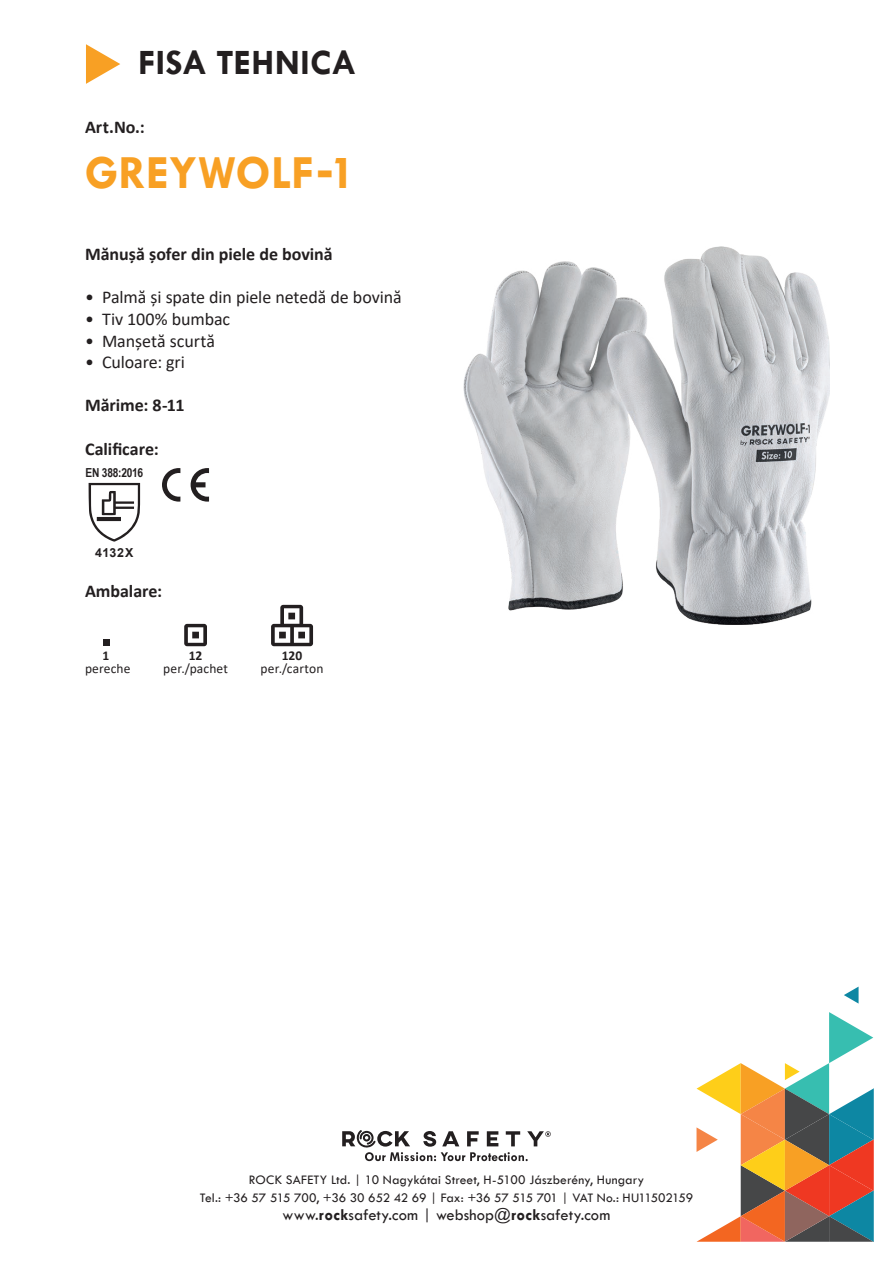
<style>
.page{position:relative;width:893px;height:1263px;background:#fff}
.page>*{position:absolute;margin:0;border:0;box-sizing:border-box;transform-origin:0 0}
.t1{font:700 48px "Tw Cen";color:#f8a024}
.t2{font:700 36px "Tw Cen";letter-spacing:.015em;color:#231f20}
.t3{font:18px "Calibri";letter-spacing:-.005em;color:#231f20}
.t4{font:700 18px "Calibri";color:#231f20}
.t5{font:16.5px "Tw Cen";color:#231f20}
.t6{font:13.5px/18px "Tw Cen";color:#231f20;text-align:center}
.t7{font:13.5px "Calibri";letter-spacing:.01em;color:#231f20}
.t8{font:700 13.5px "Calibri";color:#231f20}
.t9{font:700 12.45px "Arial Narrow";letter-spacing:-.01em;color:#231f20}
.t10{font:700 12.45px "Arial";letter-spacing:.04em;color:#231f20}
.s1{font-weight:700}
</style>
<div class="page">
<svg style="left:844px;top:987px;width:14px;height:16px"></svg>
<svg style="left:696px;top:1012px;width:177px;height:230px"></svg>
<svg style="left:342px;top:1130px;width:209px;height:31px"></svg>
<svg style="left:86px;top:44px;width:34px;height:40px"></svg>
<img style="left:463px;top:247px;width:366px;height:377px">
<svg style="left:89px;top:483px;width:51px;height:59px"></svg>
<svg style="left:162px;top:468px;width:47px;height:34px"></svg>
<div style="left:103px;top:639px;width:6px;height:7px;background:#231f20"></div>
<svg style="left:184px;top:624px;width:23px;height:22px"></svg>
<svg style="left:271px;top:605px;width:42px;height:41px"></svg>
<h2 class="t2" style="left:138px;top:41px;width:220px">FISA TEHNICA</h2>
<h3 class="t4" style="left:85px;top:114px;width:61px">Art.No.:</h3>
<h1 class="t1" style="left:85px;top:144px;width:272px">GREYWOLF-1</h1>
<h3 class="t4" style="left:85px;top:241px;width:249px">Mănușă șofer din piele de bovină</h3>
<h3 class="t3" style="left:85px;top:285px;width:318px">• Palmă și spate din piele netedă de bovină</h3>
<h3 class="t3" style="left:85px;top:306px;width:147px">• Tiv 100% bumbac</h3>
<h3 class="t3" style="left:85px;top:328px;width:132px">• Manșetă scurtă</h3>
<h3 class="t3" style="left:85px;top:350px;width:101px">• Culoare: gri</h3>
<h3 class="t4" style="left:85px;top:393px;width:101px">Mărime: 8-11</h3>
<h3 class="t4" style="left:85px;top:436px;width:75px">Calificare:</h3>
<p class="t9" style="left:86px;top:463px;width:59px">EN 388:2016</p>
<p class="t10" style="left:95px;top:543px;width:40px">4132X</p>
<h3 class="t4" style="left:85px;top:579px;width:79px">Ambalare:</h3>
<p class="t8" style="left:103px;top:646px;width:8px">1</p>
<p class="t8" style="left:189px;top:646px;width:15px">12</p>
<p class="t8" style="left:282px;top:646px;width:22px">120</p>
<p class="t7" style="left:85px;top:659px;width:47px">pereche</p>
<p class="t7" style="left:163px;top:659px;width:66px">per./pachet</p>
<p class="t7" style="left:261px;top:659px;width:64px">per./carton</p>
<p class="t6" style="left:200px;top:1171px;width:495px">ROCK SAFETY Ltd. | 10 Nagykátai Street, H-5100 Jászberény, Hungary<br>Tel.: +36 57 515 700, +36 30 652 42 69 | Fax: +36 57 515 701 | VAT No.: HU11502159</p>
<p class="t5" style="left:283px;top:1205px;width:329px">www.<span class="s1">rock</span>safety.com | webshop@<span class="s1">rock</span>safety.com</p>
</div>
